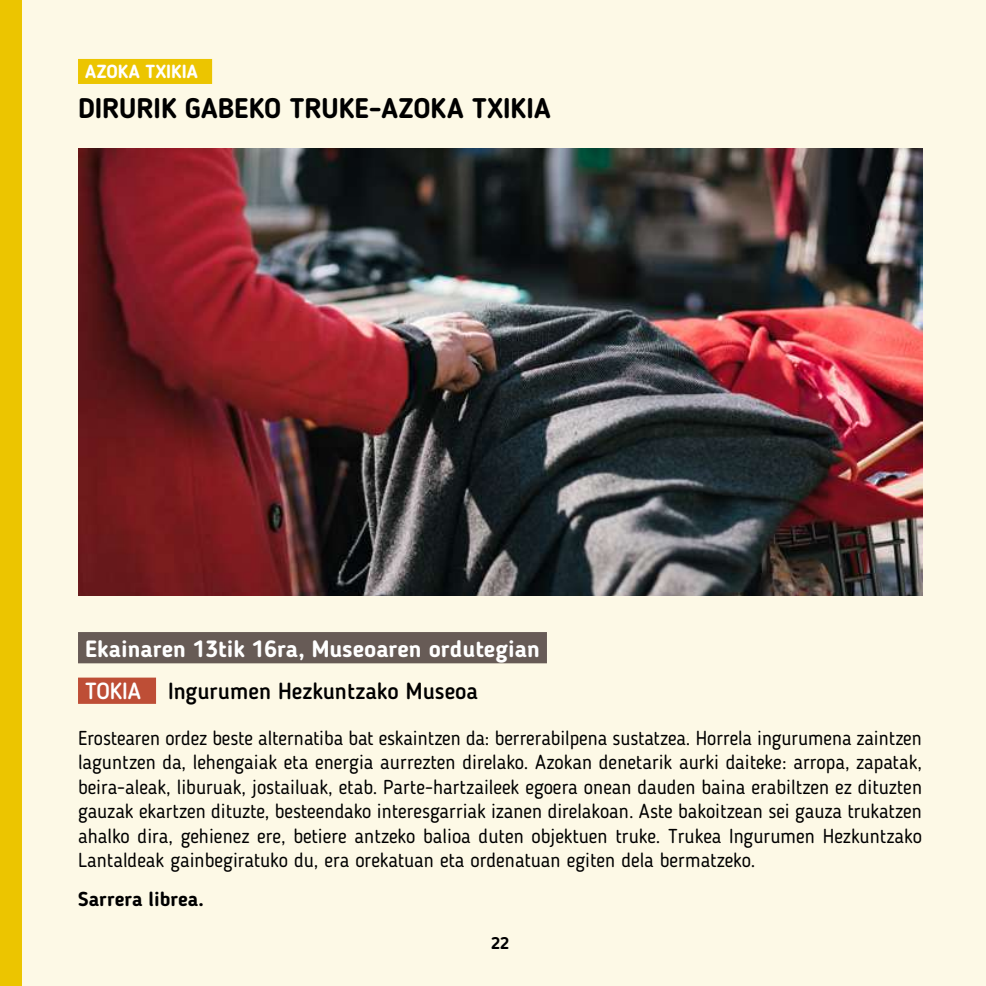
<style>
.page{position:relative;width:986px;height:986px;background:#fff}
.page>*{position:absolute;margin:0;border:0;box-sizing:border-box;transform-origin:0 0}
.t1{font:700 28px "Blogger Sans";color:#000}
.t2{font:700 23.25px "Blogger Sans";color:#fff}
.t3{font:500 23px "Blogger Sans";color:#000}
.t4{font:20px/24.5px "Blogger Sans";color:#000;text-align:justify}
.t5{font:700 20px "Blogger Sans";letter-spacing:.005em;color:#000}
.t6{font:700 18.75px "Blogger Sans";letter-spacing:.005em;color:#fff}
.t7{font:700 16.5px "Blogger Sans";color:#000}
.s1{font-size:23.25px;color:#fff}
</style>
<div class="page">
<div style="left:0;top:0;width:985px;height:985px;background:#fdf9e6"></div>
<div style="left:0;top:0;width:21px;height:985px;background:#ecc500"></div>
<div style="left:78px;top:59px;width:134px;height:25px;background:#ecc500"></div>
<img style="left:78px;top:149px;width:843px;height:446px">
<div style="left:78px;top:631px;width:468px;height:32px;background:#675b56"></div>
<div style="left:78px;top:677px;width:78px;height:26px;background:#be4e36"></div>
<p class="t6" style="left:85px;top:60px;width:114px">AZOKA TXIKIA</p>
<h1 class="t1" style="left:78px;top:91px;width:474px">DIRURIK GABEKO TRUKE-AZOKA TXIKIA</h1>
<p class="t2" style="left:85px;top:634px;width:456px">Ekainaren 13tik 16ra, Museoaren ordutegian</p>
<p class="t3" style="left:85px;top:676px;width:394px"><span class="s1">TOKIA</span> Ingurumen Hezkuntzako Museoa</p>
<p class="t4" style="left:78px;top:725px;width:845px">Erostearen ordez beste alternatiba bat eskaintzen da: berrerabilpena sustatzea. Horrela ingurumena zaintzen laguntzen da, lehengaiak eta energia aurrezten direlako. Azokan denetarik aurki daiteke: arropa, zapatak, beira-aleak, liburuak, jostailuak, etab. Parte-hartzaileek egoera onean dauden baina erabiltzen ez dituzten gauzak ekartzen dituzte, besteendako interesgarriak izanen direlakoan. Aste bakoitzean sei gauza trukatzen ahalko dira, gehienez ere, betiere antzeko balioa duten objektuen truke. Trukea Ingurumen Hezkuntzako Lantaldeak gainbegiratuko du, era orekatuan eta ordenatuan egiten dela bermatzeko.</p>
<p class="t5" style="left:78px;top:886px;width:127px">Sarrera librea.</p>
<p class="t7" style="left:491px;top:932px;width:19px">22</p>
</div>
